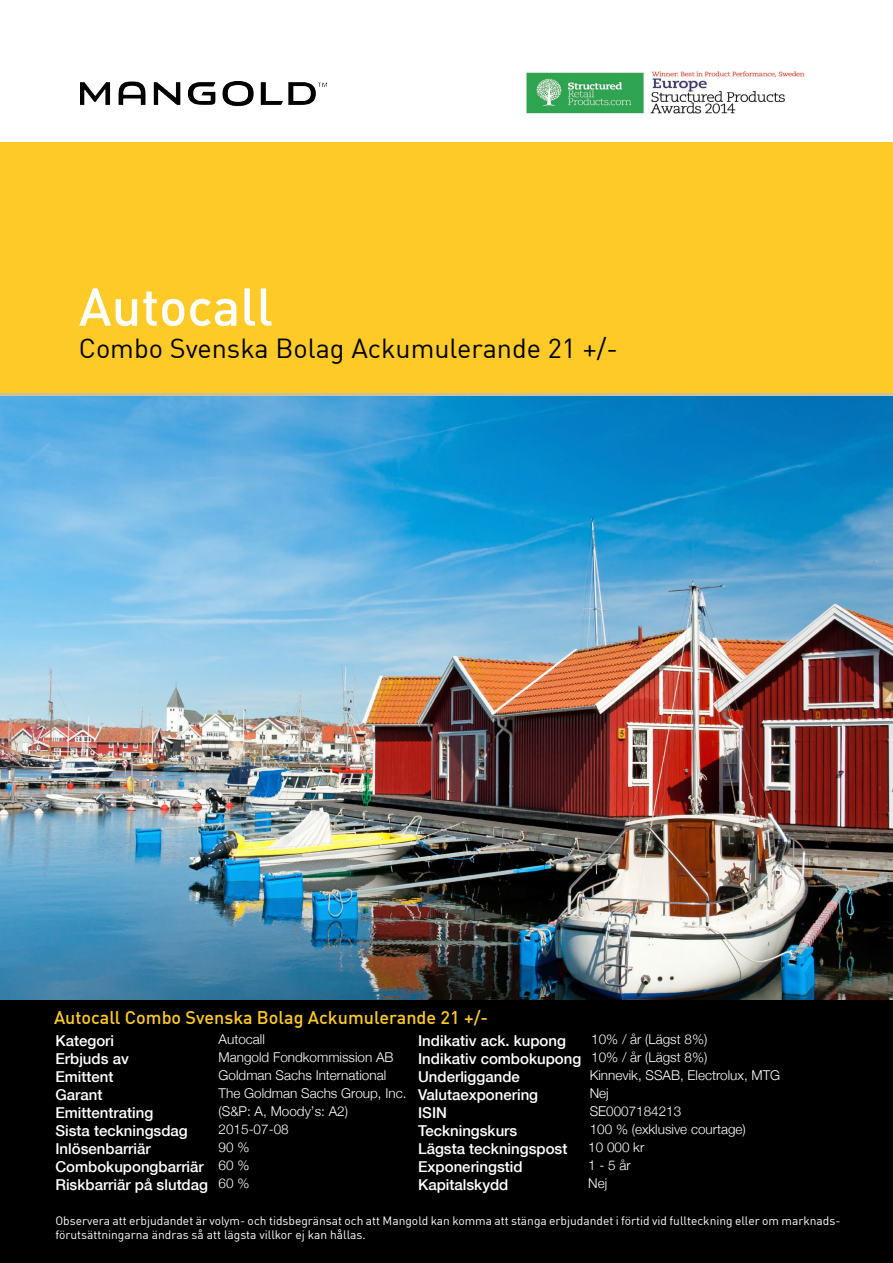
<style>
.page{position:relative;width:893px;height:1263px;background:#fff}
.page>*{position:absolute;margin:0;border:0;box-sizing:border-box;transform-origin:0 0}
.t1{font:500 52.5px "DIN Offc Pro";color:#fff}
.t2{font:27px "DIN Offc Pro";color:#000}
.t3{font:500 18px "DIN Offc Pro";color:#fdca27}
.t4{font:500 15px/18px "Helvetica Neue";color:#fff}
.t5{font:300 13.5px/18px "Helvetica Neue";color:#fff}
.t6{font:12px/13.5px "DIN Offc Pro";color:#fff}
</style>
<div class="page">
<div style="left:0;top:142px;width:893px;height:253px;background:#fdca27"></div>
<div style="left:0;top:997px;width:893px;height:266px;background:#000"></div>
<hr style="left:0;top:393px;width:893px;height:2px;background:#bcbec0">
<img style="left:81px;top:82px;width:246px;height:24px">
<img style="left:0;top:396px;width:893px;height:603px">
<img style="left:526px;top:71px;width:279px;height:43px">
<h1 class="t1" style="left:79px;top:264px;width:196px">Autocall</h1>
<h2 class="t2" style="left:79px;top:327px;width:541px">Combo Svenska Bolag Ackumulerande 21 +/-</h2>
<p class="t3" style="left:54px;top:1002px;width:436px">Autocall Combo Svenska Bolag Ackumulerande 21 +/-</p>
<p class="t4" style="left:418px;top:1031px;width:165px">Indikativ ack. kupong<br>Indikativ combokupong<br>Underliggande<br>Valutaexponering<br>ISIN<br>Teckningskurs<br>Lägsta teckningspost<br>Exponeringstid<br>Kapitalskydd</p>
<p class="t5" style="left:588px;top:1030px;width:194px">10% / år (Lägst 8%)<br>10% / år (Lägst 8%)<br>Kinnevik, SSAB, Electrolux, MTG<br>Nej<br>SE0007184213<br>100 % (exklusive courtage)<br>10 000 kr<br>1 - 5 år<br>Nej</p>
<p class="t6" style="left:55px;top:1213px;width:786px">Observera att erbjudandet är volym- och tidsbegränsat och att Mangold kan komma att stänga erbjudandet i förtid vid fullteckning eller om marknads&shy;förutsättningarna ändras så att lägsta villkor ej kan hållas.</p>
<p class="t4" style="left:55px;top:1031px;width:154px">Kategori<br>Erbjuds av<br>Emittent<br>Garant<br>Emittentrating<br>Sista teckningsdag<br>Inlösenbarriär<br>Combokupongbarriär<br>Riskbarriär på slutdag</p>
<p class="t5" style="left:219px;top:1030px;width:189px">Autocall<br>Mangold Fondkommission AB<br>Goldman Sachs International<br>The Goldman Sachs Group, Inc. (S&amp;P: A, Moody’s: A2)<br>2015-07-08<br>90 %<br>60 %<br>60 %</p>
</div>
